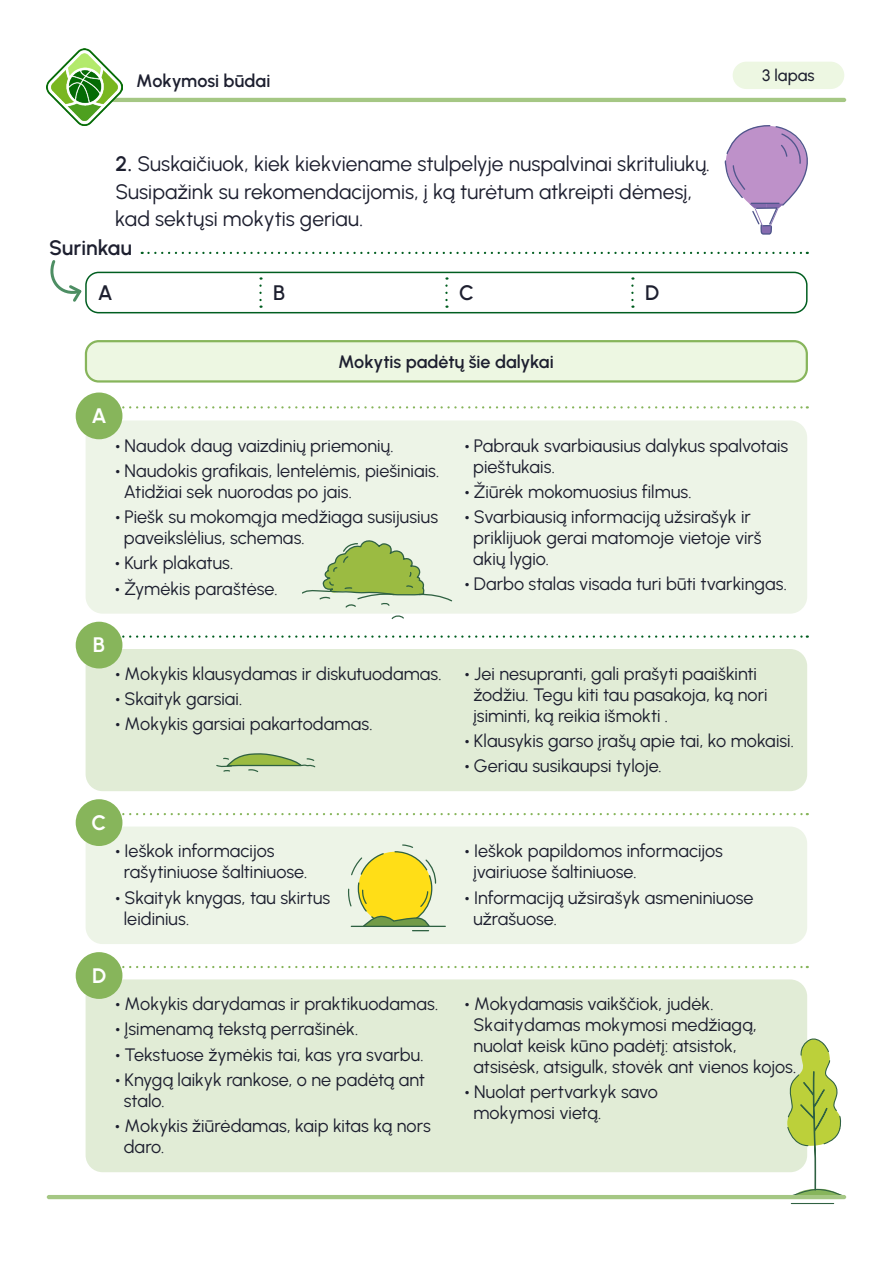
<style>
.page{position:relative;width:893px;height:1263px;background:#fff}
.page>*{position:absolute;margin:0;border:0;box-sizing:border-box;transform-origin:0 0}
.t1{font:21px/27px "Urbanist";color:#1d1f2f}
.t2{font:600 21px "Urbanist";color:#1d1f2f}
.t3{font:700 21px "Urbanist";color:#fff}
.t4{font:18px/21px "Urbanist";color:#1d1f2f}
.t5{font:600 18px "Urbanist";color:#1d1f2f}
.t6{font:500 16.5px "Urbanist";letter-spacing:.01em;color:#1d1f2f}
.s1{font-weight:600}
.s2{font-weight:800}
</style>
<div class="page">
<div style="left:733px;top:62px;width:111px;height:27px;background:#edf7e2;border-radius:14px"></div>
<hr style="left:101px;top:98px;width:745px;height:4px;background:#a5c784;border-radius:2px">
<img style="left:47px;top:49px;width:76px;height:76px">
<div style="left:86px;top:341px;width:721px;height:40px;background:#edf7e2;border-radius:13px"></div>
<div style="left:85px;top:340px;width:723px;height:43px;border:2px solid #87b55b;border-radius:13px"></div>
<svg style="left:142px;top:252px;width:666px;height:2px"></svg>
<div style="left:85px;top:272px;width:722px;height:41px;border:2px solid #005e20;border-radius:13px"></div>
<svg style="left:259px;top:286px;width:3px;height:22px"></svg>
<svg style="left:445px;top:286px;width:3px;height:22px"></svg>
<svg style="left:631px;top:286px;width:3px;height:22px"></svg>
<svg style="left:50px;top:260px;width:32px;height:42px"></svg>
<div style="left:86px;top:420px;width:721px;height:194px;background:#edf4e7;border-radius:17px"></div>
<svg style="left:120px;top:406px;width:688px;height:2px"></svg>
<div style="left:77px;top:394px;width:44px;height:44px;background:#87b55b;border-radius:50%"></div>
<div style="left:76px;top:392px;width:46px;height:47px;border:2px solid #87b55b;border-radius:50%"></div>
<div style="left:86px;top:649px;width:721px;height:142px;background:#e1ecd6;border-radius:17px"></div>
<svg style="left:120px;top:635px;width:688px;height:3px"></svg>
<div style="left:77px;top:623px;width:44px;height:44px;background:#87b55b;border-radius:50%"></div>
<div style="left:76px;top:622px;width:46px;height:46px;border:2px solid #87b55b;border-radius:50%"></div>
<div style="left:86px;top:826px;width:721px;height:118px;background:#edf4e7;border-radius:17px"></div>
<svg style="left:120px;top:813px;width:688px;height:2px"></svg>
<div style="left:77px;top:800px;width:44px;height:45px;background:#87b55b;border-radius:50%"></div>
<div style="left:76px;top:799px;width:46px;height:47px;border:2px solid #87b55b;border-radius:50%"></div>
<div style="left:86px;top:979px;width:721px;height:193px;background:#e1ecd6;border-radius:17px"></div>
<svg style="left:120px;top:966px;width:688px;height:2px"></svg>
<div style="left:77px;top:953px;width:44px;height:45px;background:#87b55b;border-radius:50%"></div>
<div style="left:76px;top:952px;width:46px;height:47px;border:2px solid #87b55b;border-radius:50%"></div>
<svg style="left:725px;top:125px;width:83px;height:110px"></svg>
<svg style="left:216px;top:753px;width:99px;height:19px"></svg>
<svg style="left:391px;top:615px;width:13px;height:4px"></svg>
<svg style="left:302px;top:540px;width:150px;height:68px"></svg>
<hr style="left:791px;top:1203px;width:43px;height:1px;background:#2f6142">
<svg style="left:787px;top:1038px;width:59px;height:158px"></svg>
<svg style="left:348px;top:844px;width:97px;height:87px"></svg>
<hr style="left:47px;top:1195px;width:799px;height:4px;background:#a5c784;border-radius:2px">
<p class="t5" style="left:136px;top:69px;width:136px">Mokymosi būdai</p>
<p class="t6" style="left:762px;top:64px;width:54px">3 lapas</p>
<p class="t1" style="left:115px;top:150px;width:596px"><span class="s1">2.</span> Suskaičiuok, kiek kiekviename stulpelyje nuspalvinai skrituliukų.<br>Susipažink su rekomendacijomis, į ką turėtum atkreipti dėmesį, kad sektųsi mokytis geriau.</p>
<p class="t2" style="left:49px;top:233px;width:84px">Surinkau</p>
<p class="t2" style="left:98px;top:278px;width:16px">A</p>
<p class="t2" style="left:273px;top:278px;width:14px">B</p>
<p class="t2" style="left:459px;top:278px;width:16px">C</p>
<p class="t2" style="left:645px;top:278px;width:16px">D</p>
<p class="t5" style="left:338px;top:349px;width:217px">Mokytis padėtų šie dalykai</p>
<p class="t3" style="left:91px;top:401px;width:17px">A</p>
<p class="t4" style="left:115px;top:434px;width:280px"><span class="s2">•</span> Naudok daug vaizdinių priemonių.</p>
<p class="t4" style="left:124px;top:459px;width:317px;text-indent:-8px"><span class="s2">•</span> Naudokis grafikais, lentelėmis, piešiniais.<br>Atidžiai sek nuorodas po jais.</p>
<p class="t4" style="left:124px;top:506px;width:316px;text-indent:-8px"><span class="s2">•</span> Piešk su mokomąja medžiaga susijusius paveikslėlius, schemas.</p>
<p class="t4" style="left:115px;top:552px;width:120px"><span class="s2">•</span> Kurk plakatus.</p>
<p class="t4" style="left:115px;top:577px;width:164px"><span class="s2">•</span> Žymėkis paraštėse.</p>
<p class="t4" style="left:473px;top:434px;width:316px;text-indent:-8px"><span class="s2">•</span> Pabrauk svarbiausius dalykus spalvotais pieštukais.</p>
<p class="t4" style="left:465px;top:480px;width:228px"><span class="s2">•</span> Žiūrėk mokomuosius filmus.</p>
<p class="t4" style="left:473px;top:506px;width:290px;text-indent:-8px"><span class="s2">•</span> Svarbiausią informaciją užsirašyk ir priklijuok gerai matomoje vietoje virš akių lygio.</p>
<p class="t4" style="left:465px;top:573px;width:324px"><span class="s2">•</span> Darbo stalas visada turi būti tvarkingas.</p>
<p class="t3" style="left:93px;top:630px;width:14px">B</p>
<p class="t4" style="left:115px;top:662px;width:328px"><span class="s2">•</span> Mokykis klausydamas ir diskutuodamas.</p>
<p class="t4" style="left:115px;top:688px;width:129px"><span class="s2">•</span> Skaityk garsiai.</p>
<p class="t4" style="left:115px;top:713px;width:259px"><span class="s2">•</span> Mokykis garsiai pakartodamas.</p>
<p class="t3" style="left:92px;top:808px;width:16px">C</p>
<p class="t4" style="left:124px;top:840px;width:185px;text-indent:-9px"><span class="s2">•</span> Ieškok informacijos rašytiniuose šaltiniuose.</p>
<p class="t4" style="left:124px;top:886px;width:208px;text-indent:-8px"><span class="s2">•</span> Skaityk knygas, tau skirtus leidinius.</p>
<p class="t4" style="left:473px;top:662px;width:296px;text-indent:-8px"><span class="s2">•</span> Jei nesupranti, gali prašyti paaiškinti žodžiu. Tegu kiti tau pasakoja, ką nori įsiminti, ką reikia išmokti .</p>
<p class="t4" style="left:465px;top:730px;width:331px"><span class="s2">•</span> Klausykis garso įrašų apie tai, ko mokaisi.</p>
<p class="t4" style="left:465px;top:755px;width:199px"><span class="s2">•</span> Geriau susikaupsi tyloje.</p>
<p class="t4" style="left:473px;top:840px;width:251px;text-indent:-9px"><span class="s2">•</span> Ieškok papildomos informacijos įvairiuose šaltiniuose.</p>
<p class="t4" style="left:473px;top:886px;width:282px;text-indent:-9px"><span class="s2">•</span> Informaciją užsirašyk asmeniniuose užrašuose.</p>
<p class="t3" style="left:92px;top:961px;width:16px">D</p>
<p class="t4" style="left:115px;top:993px;width:324px"><span class="s2">•</span> Mokykis darydamas ir praktikuodamas.</p>
<p class="t4" style="left:115px;top:1018px;width:244px"><span class="s2">•</span> Įsimenamą tekstą perrašinėk.</p>
<p class="t4" style="left:115px;top:1043px;width:310px"><span class="s2">•</span> Tekstuose žymėkis tai, kas yra svarbu.</p>
<p class="t4" style="left:124px;top:1068px;width:303px;text-indent:-8px"><span class="s2">•</span> Knygą laikyk rankose, o ne padėtą ant stalo.</p>
<p class="t4" style="left:124px;top:1115px;width:308px;text-indent:-8px"><span class="s2">•</span> Mokykis žiūrėdamas, kaip kitas ką nors daro.</p>
<p class="t4" style="left:473px;top:993px;width:325px;text-indent:-8px"><span class="s2">•</span> Mokydamasis vaikščiok, judėk.<br>Skaitydamas mokymosi medžiagą, nuolat keisk kūno padėtį: atsistok, atsisėsk, atsigulk, stovėk ant vienos kojos.</p>
<p class="t4" style="left:473px;top:1081px;width:186px;text-indent:-9px"><span class="s2">•</span> Nuolat pertvarkyk savo mokymosi vietą.</p>
</div>
